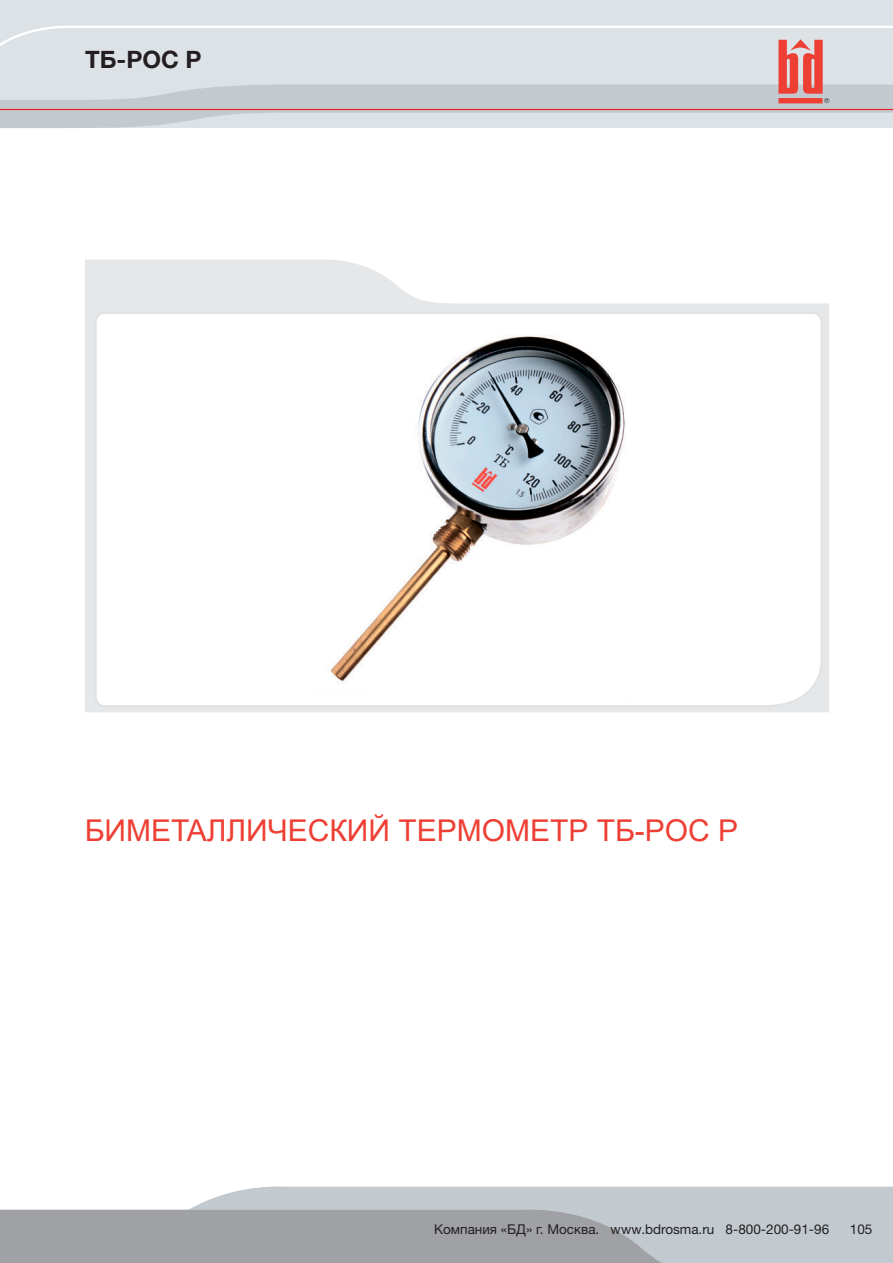
<style>
.page{position:relative;width:893px;height:1263px;background:#fff}
.page>*{position:absolute;margin:0;border:0;box-sizing:border-box;transform-origin:0 0}
.t1{font:30px "Arial";color:#ee3f34}
.t2{font:700 24px "Helvetica Neue LTW1 G";color:#231f20}
.t3{font:13.5px "Helvetica Neue LTW1 G";color:#231f20}
</style>
<div class="page">
<svg style="left:194px;top:1186px;width:699px;height:21px;fill:#c2cad0"></svg>
<svg style="left:0;top:1207px;width:893px;height:56px;fill:#a0a1a5"></svg>
<svg style="left:0;top:0;width:893px;height:128px"></svg>
<svg style="left:85px;top:259px;width:744px;height:453px;fill:#e6e7e9"></svg>
<svg style="left:93px;top:311px;width:732px;height:397px"></svg>
<img style="left:311px;top:324px;width:332px;height:374px">
<h2 class="t2" style="left:85px;top:45px;width:118px">ТБ-РОС Р</h2>
<h1 class="t1" style="left:85px;top:810px;width:655px">БИМЕТАЛЛИЧЕСКИЙ ТЕРМОМЕТР ТБ-РОС Р</h1>
<p class="t3" style="left:434px;top:1221px;width:397px">Компания «БД» г. Москва. www.bdrosma.ru 8-800-200-91-96</p>
<p class="t3" style="left:850px;top:1221px;width:24px">105</p>
</div>
